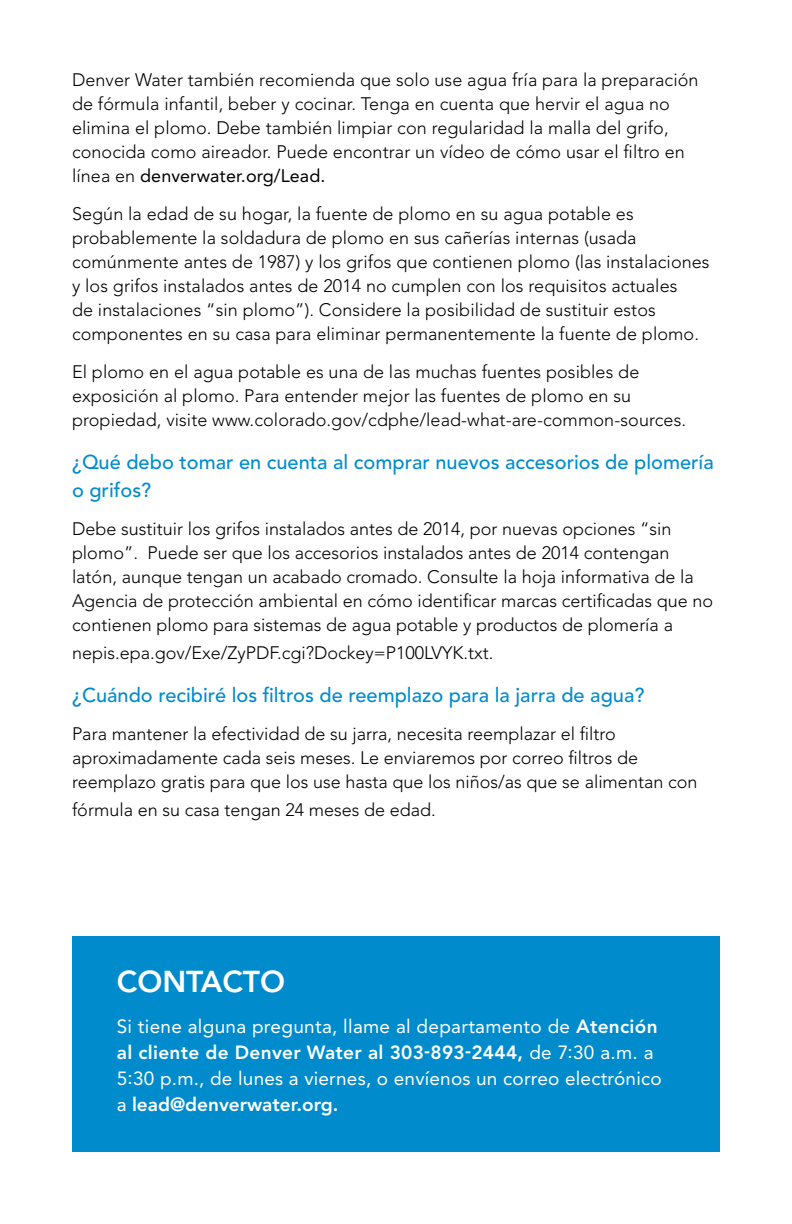
<style>
.page{position:relative;width:792px;height:1224px;background:#fff}
.page>*{position:absolute;margin:0;border:0;box-sizing:border-box;transform-origin:0 0}
.t1{font:800 30px "Avenir LT Std";color:#fff}
.t2{font:500 20px/28px "Avenir LT Std";color:#008ccc}
.t3{font:19px/26px "Avenir LT Std";letter-spacing:.01em;color:#fff}
.t4{font:300 18px/24px "Avenir LT Std";letter-spacing:.005em;color:#000}
.s1{font-weight:400}
.s2{font-weight:800}
</style>
<div class="page">
<div style="left:72px;top:936px;width:648px;height:216px;background:#008ccc"></div>
<p class="t4" style="left:72px;top:67px;width:628px">Denver Water también recomienda que solo use agua fría para la preparación de fórmula infantil, beber y cocinar. Tenga en cuenta que hervir el agua no elimina el plomo. Debe también limpiar con regularidad la malla del grifo, conocida como aireador. Puede encontrar un vídeo de cómo usar el filtro en línea en <span class="s1">denverwater.org/Lead.</span></p>
<p class="t4" style="left:72px;top:202px;width:639px">Según la edad de su hogar, la fuente de plomo en su agua potable es probablemente la soldadura de plomo en sus cañerías internas (usada comúnmente antes de 1987) y los grifos que contienen plomo (las instalaciones y los grifos instalados antes de 2014 no cumplen con los requisitos actuales<br>de instalaciones “sin plomo”). Considere la posibilidad de sustituir estos componentes en su casa para eliminar permanentemente la fuente de plomo.</p>
<p class="t4" style="left:72px;top:360px;width:616px">El plomo en el agua potable es una de las muchas fuentes posibles de exposición al plomo. Para entender mejor las fuentes de plomo en su propiedad, visite www.colorado.gov/cdphe/lead-what-are-common-sources.</p>
<p class="t2" style="left:72px;top:448px;width:643px">¿Qué debo tomar en cuenta al comprar nuevos accesorios de plomería o grifos?</p>
<p class="t4" style="left:72px;top:517px;width:643px">Debe sustituir los grifos instalados antes de 2014, por nuevas opciones “sin plomo”. Puede ser que los accesorios instalados antes de 2014 contengan latón, aunque tengan un acabado cromado. Consulte la hoja informativa de la Agencia de protección ambiental en cómo identificar marcas certificadas que no contienen plomo para sistemas de agua potable y productos de plomería a</p>
<p class="t4" style="left:72px;top:641px;width:423px">nepis.epa.gov/Exe/ZyPDF.cgi?Dockey=P100LVYK.txt.</p>
<p class="t2" style="left:72px;top:681px;width:574px">¿Cuándo recibiré los filtros de reemplazo para la jarra de agua?</p>
<p class="t4" style="left:72px;top:722px;width:627px">Para mantener la efectividad de su jarra, necesita reemplazar el filtro aproximadamente cada seis meses. Le enviaremos por correo filtros de reemplazo gratis para que los use hasta que los niños/as que se alimentan con</p>
<p class="t4" style="left:72px;top:798px;width:365px">fórmula en su casa tengan 24 meses de edad.</p>
<h1 class="t1" style="left:117px;top:964px;width:170px">CONTACTO</h1>
<p class="t3" style="left:117px;top:1013px;width:546px">Si tiene alguna pregunta, llame al departamento de <span class="s2">Atención al cliente de Denver Water al 303-893-2444,</span> de 7:30 a.m. a 5:30 p.m., de lunes a viernes, o envíenos un correo electrónico a <span class="s2">lead@denverwater.org.</span></p>
</div>
